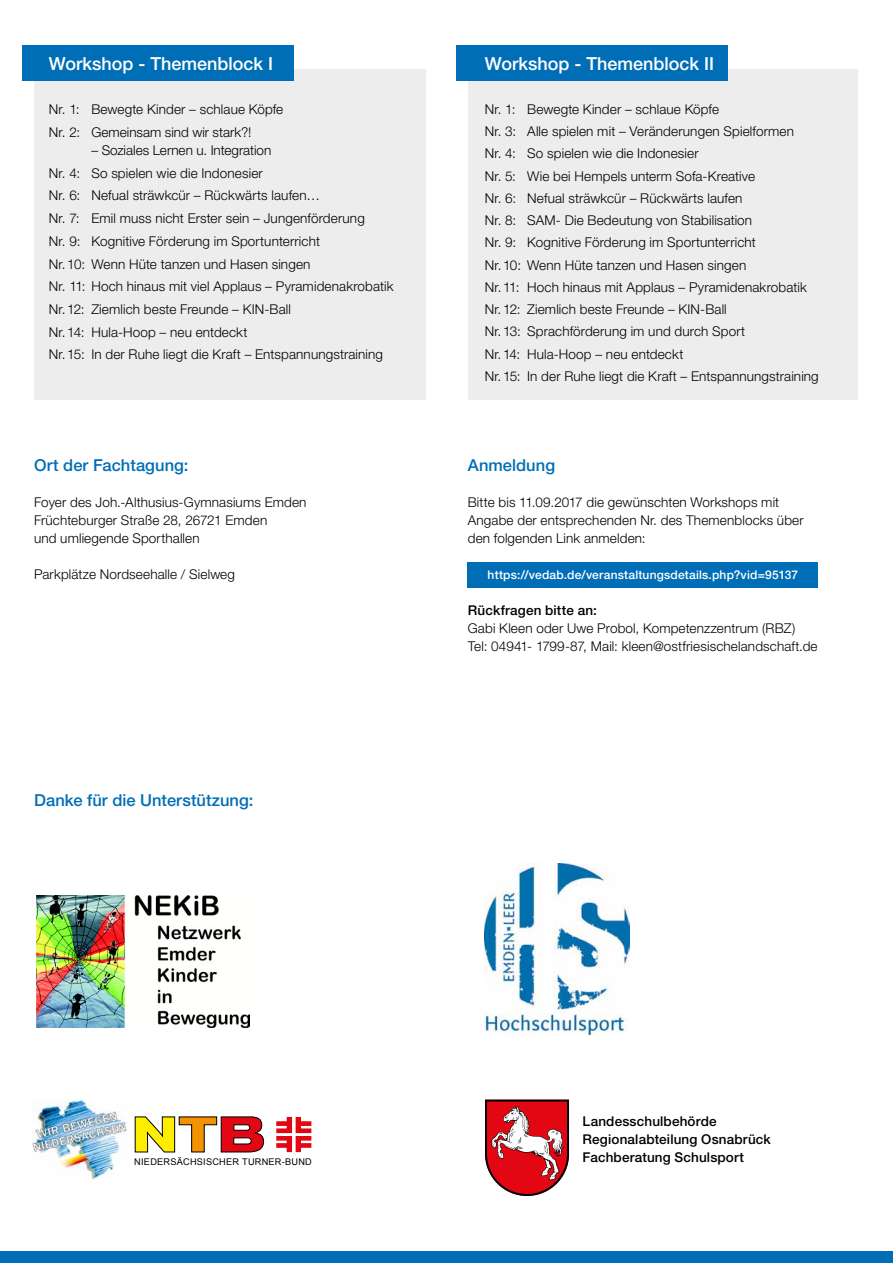
<style>
.page{position:relative;width:893px;height:1263px;background:#fff}
.page>*{position:absolute;margin:0;border:0;box-sizing:border-box;transform-origin:0 0}
.t1{font:500 18px "Helvetica Neue LT Std";color:#fff}
.t2{font:500 16.5px "Helvetica Neue LT Std";letter-spacing:.005em;color:#006eb7}
.t3{font:300 13.5px/22.2px "Helvetica Neue LT Std";letter-spacing:.01em;color:#000}
.t4{font:500 13.5px/18px "Helvetica Neue LT Std";letter-spacing:.01em;color:#000}
.t5{font:500 12px "Helvetica Neue LT Std";letter-spacing:.015em;color:#fff}
.t6{font:9.15px "Arial";letter-spacing:.025em;color:#000}
</style>
<div class="page">
<div style="left:468px;top:562px;width:350px;height:25px;background:#006eb7"></div>
<div style="left:34px;top:69px;width:391px;height:331px;background:#ededed"></div>
<div style="left:468px;top:69px;width:390px;height:331px;background:#ededed"></div>
<div style="left:22px;top:46px;width:271px;height:35px;background:#006eb7"></div>
<div style="left:456px;top:46px;width:271px;height:35px;background:#006eb7"></div>
<img style="left:485px;top:864px;width:144px;height:170px">
<img style="left:37px;top:896px;width:213px;height:132px">
<svg style="left:135px;top:1116px;width:129px;height:36px"></svg>
<svg style="left:276px;top:1117px;width:35px;height:35px"></svg>
<img style="left:33px;top:1100px;width:94px;height:79px">
<svg style="left:485px;top:1099px;width:84px;height:97px"></svg>
<div style="left:0;top:1252px;width:893px;height:11px;background:#006eb7"></div>
<h1 class="t1" style="left:49px;top:53px;width:226px">Workshop - Themenblock I</h1>
<h1 class="t1" style="left:485px;top:53px;width:231px">Workshop - Themenblock II</h1>
<p class="t3" style="left:49px;top:97px;width:236px;line-height:22.6px">Nr. 1: Bewegte Kinder – schlaue Köpfe<br>Nr. 2: Gemeinsam sind wir stark?!</p>
<p class="t3" style="left:49px;top:139px;width:346px;line-height:22.6px;text-indent:43px">– Soziales Lernen u. Integration<br>Nr. 4: So spielen wie die Indonesier<br>Nr. 6: Nefual sträwkcür – Rückwärts laufen…<br>Nr. 7: Emil muss nicht Erster sein – Jungenförderung<br>Nr. 9: Kognitive Förderung im Sportunterricht<br>Nr.10: Wenn Hüte tanzen und Hasen singen<br>Nr. 11: Hoch hinaus mit viel Applaus – Pyramidenakrobatik Nr.12: Ziemlich beste Freunde – KIN-Ball<br>Nr.14: Hula-Hoop – neu entdeckt<br>Nr.15: In der Ruhe liegt die Kraft – Entspannungstraining</p>
<p class="t2" style="left:34px;top:455px;width:156px">Ort der Fachtagung:</p>
<p class="t3" style="left:34px;top:493px;width:274px;line-height:18px">Foyer des Joh.-Althusius-Gymnasiums Emden<br>Früchteburger Straße 28, 26721 Emden<br>und umliegende Sporthallen</p>
<p class="t3" style="left:34px;top:563px;width:203px">Parkplätze Nordseehalle / Sielweg</p>
<p class="t2" style="left:34px;top:790px;width:221px">Danke für die Unterstützung:</p>
<p class="t3" style="left:485px;top:98px;width:336px">Nr. 1: Bewegte Kinder – schlaue Köpfe<br>Nr. 3: Alle spielen mit – Veränderungen Spielformen<br>Nr. 4: So spielen wie die Indonesier<br>Nr. 5: Wie bei Hempels unterm Sofa-Kreative<br>Nr. 6: Nefual sträwkcür – Rückwärts laufen<br>Nr. 8: SAM- Die Bedeutung von Stabilisation<br>Nr. 9: Kognitive Förderung im Sportunterricht<br>Nr.10: Wenn Hüte tanzen und Hasen singen<br>Nr.11: Hoch hinaus mit Applaus – Pyramidenakrobatik Nr.12: Ziemlich beste Freunde – KIN-Ball<br>Nr.13: Sprachförderung im und durch Sport<br>Nr.14: Hula-Hoop – neu entdeckt<br>Nr.15: In der Ruhe liegt die Kraft – Entspannungstraining</p>
<p class="t2" style="left:468px;top:455px;width:89px">Anmeldung</p>
<p class="t3" style="left:468px;top:493px;width:337px;line-height:18px">Bitte bis 11.09.2017 die gewünschten Workshops mit<br>Angabe der entsprechenden Nr. des Themenblocks über den folgenden Link anmelden:</p>
<p class="t5" style="left:488px;top:567px;width:312px">https://vedab.de/veranstaltungsdetails.php?vid=95137</p>
<p class="t4" style="left:468px;top:601px;width:131px">Rückfragen bitte an:</p>
<p class="t3" style="left:468px;top:619px;width:351px;line-height:18px">Gabi Kleen oder Uwe Probol, Kompetenzzentrum (RBZ)<br>Tel: 04941- 1799-87, Mail: kleen@ostfriesischelandschaft.de</p>
<p class="t6" style="left:134px;top:1157px;width:179px">NIEDERSÄCHSISCHER TURNER-BUND</p>
<p class="t4" style="left:583px;top:1112px;width:190px">Landesschulbehörde<br>Regionalabteilung Osnabrück<br>Fachberatung Schulsport</p>
</div>
